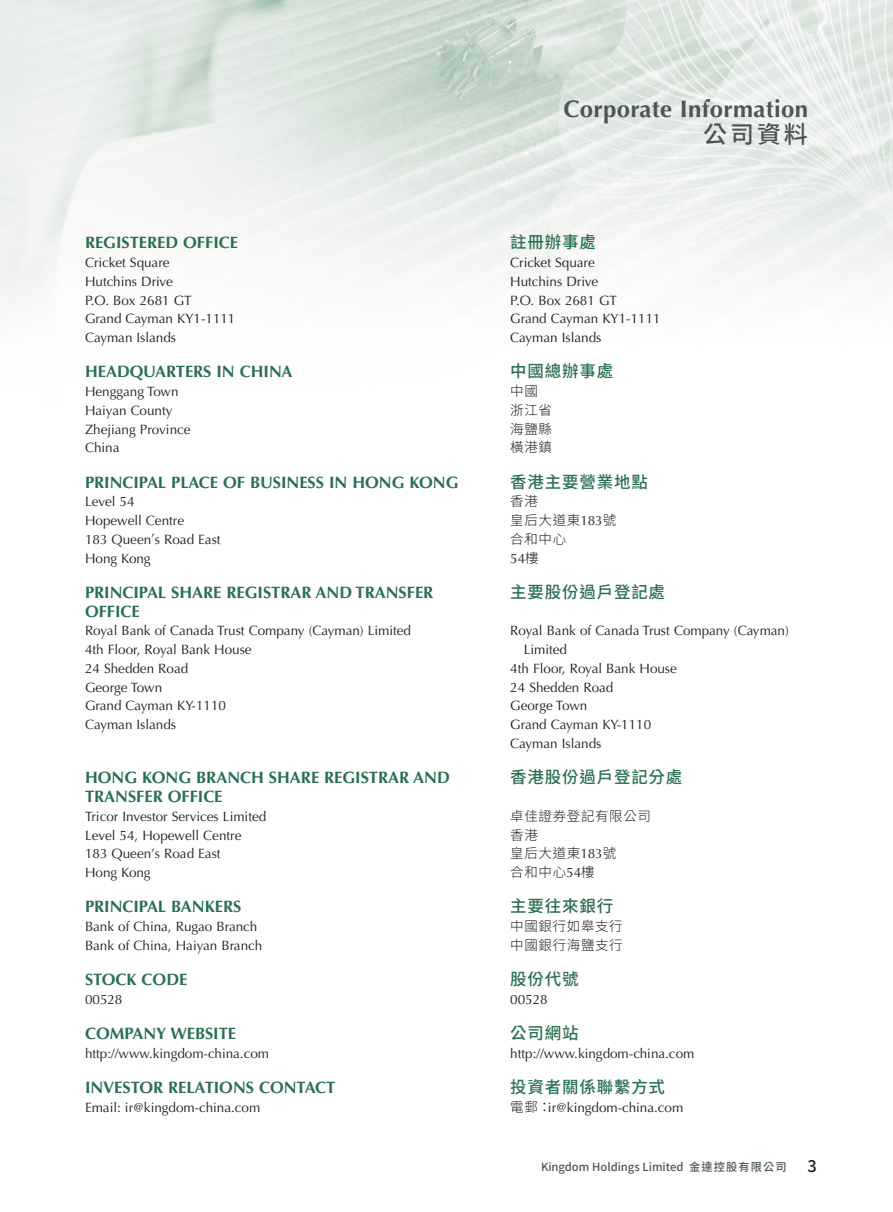
<style>
.page{position:relative;width:893px;height:1212px;background:#fff}
.page>*{position:absolute;margin:0;border:0;box-sizing:border-box;transform-origin:0 0}
.t1{font:700 24px "Optima LT Std";letter-spacing:.015em;color:#4b5655}
.t2{font:500 24px "Source Han Sans TC";color:#4b5655}
.Heading_1{font:700 16.5px/18.8px "Optima LT Std";color:#2a6f50}
.C_Heading_1{font:500 16.5px "Source Han Sans TC";letter-spacing:.05em;color:#2a6f50}
.Body_Text{font:13.5px "Optima LT Std";color:#231f20}
.C_Body_Text{font:13.5px "Optima LT Std";color:#231f20}
.C_Body_Text-2{font:300 13.5px "Source Han Sans TC";letter-spacing:.05em;color:#231f20}
.t3{font:500 11.25px "Source Han Sans TC";color:#4b5655}
.s1{font-family:"Optima LT Std";font-weight:400}
.s2{font-family:"Source Han Sans TC";font-weight:300}
</style>
<div class="page">
<img style="left:0;top:0;width:893px;height:302px">
<p class="Heading_1" style="left:85px;top:234px;width:155px">REGISTERED OFFICE</p>
<p class="Body_Text" style="left:85px;top:255px;width:86px">Cricket Square</p>
<p class="Body_Text" style="left:85px;top:273px;width:89px">Hutchins Drive</p>
<p class="Body_Text" style="left:85px;top:292px;width:108px">P.O. Box 2681 GT</p>
<p class="Body_Text" style="left:85px;top:311px;width:152px">Grand Cayman KY1-1111</p>
<p class="Body_Text" style="left:85px;top:330px;width:93px">Cayman Islands</p>
<p class="Heading_1" style="left:85px;top:363px;width:209px">HEADQUARTERS IN CHINA</p>
<p class="Body_Text" style="left:85px;top:384px;width:95px">Henggang Town</p>
<p class="Body_Text" style="left:85px;top:402px;width:89px">Haiyan County</p>
<p class="Body_Text" style="left:85px;top:421px;width:107px">Zhejiang Province</p>
<p class="Body_Text" style="left:85px;top:440px;width:36px">China</p>
<p class="Heading_1" style="left:85px;top:473px;width:375px">PRINCIPAL PLACE OF BUSINESS IN HONG KONG</p>
<p class="Body_Text" style="left:85px;top:494px;width:51px">Level 54</p>
<p class="Body_Text" style="left:85px;top:513px;width:101px">Hopewell Centre</p>
<p class="Body_Text" style="left:85px;top:531px;width:137px">183 Queen’s Road East</p>
<p class="Body_Text" style="left:85px;top:550px;width:67px">Hong Kong</p>
<p class="Heading_1" style="left:85px;top:583px;width:350px">PRINCIPAL SHARE REGISTRAR AND TRANSFER<br>OFFICE</p>
<p class="Body_Text" style="left:85px;top:623px;width:327px">Royal Bank of Canada Trust Company (Cayman) Limited</p>
<p class="Body_Text" style="left:85px;top:642px;width:168px">4th Floor, Royal Bank House</p>
<p class="Body_Text" style="left:85px;top:660px;width:105px">24 Shedden Road</p>
<p class="Body_Text" style="left:85px;top:679px;width:79px">George Town</p>
<p class="Body_Text" style="left:85px;top:698px;width:142px">Grand Cayman KY-1110</p>
<p class="Body_Text" style="left:85px;top:717px;width:93px">Cayman Islands</p>
<p class="Heading_1" style="left:85px;top:768px;width:366px">HONG KONG BRANCH SHARE REGISTRAR AND<br>TRANSFER OFFICE</p>
<p class="Body_Text" style="left:85px;top:808px;width:183px">Tricor Investor Services Limited</p>
<p class="Body_Text" style="left:85px;top:827px;width:158px">Level 54, Hopewell Centre</p>
<p class="Body_Text" style="left:85px;top:846px;width:137px">183 Queen’s Road East</p>
<p class="Body_Text" style="left:85px;top:864px;width:67px">Hong Kong</p>
<p class="Heading_1" style="left:85px;top:897px;width:158px">PRINCIPAL BANKERS</p>
<p class="Body_Text" style="left:85px;top:918px;width:174px">Bank of China, Rugao Branch</p>
<p class="Body_Text" style="left:85px;top:937px;width:179px">Bank of China, Haiyan Branch</p>
<p class="Heading_1" style="left:85px;top:970px;width:104px">STOCK CODE</p>
<p class="Body_Text" style="left:85px;top:991px;width:39px">00528</p>
<p class="Heading_1" style="left:85px;top:1024px;width:153px">COMPANY WEBSITE</p>
<p class="Body_Text" style="left:85px;top:1045px;width:186px">http://www.kingdom-china.com</p>
<p class="Heading_1" style="left:85px;top:1078px;width:252px">INVESTOR RELATIONS CONTACT</p>
<p class="Body_Text" style="left:85px;top:1099px;width:177px">Email: ir@kingdom-china.com</p>
<h1 class="t1" style="left:563px;top:95px;width:246px">Corporate Information</h1>
<h1 class="t2" style="left:703px;top:121px;width:106px">公司資料</h1>
<p class="C_Heading_1" style="left:510px;top:233px;width:87px">註冊辦事處</p>
<p class="C_Body_Text" style="left:510px;top:255px;width:86px">Cricket Square</p>
<p class="C_Body_Text" style="left:510px;top:273px;width:89px">Hutchins Drive</p>
<p class="C_Body_Text" style="left:510px;top:292px;width:108px">P.O. Box 2681 GT</p>
<p class="C_Body_Text" style="left:510px;top:311px;width:152px">Grand Cayman KY1-1111</p>
<p class="C_Body_Text" style="left:510px;top:330px;width:93px">Cayman Islands</p>
<p class="C_Heading_1" style="left:510px;top:362px;width:104px">中國總辦事處</p>
<p class="C_Body_Text-2" style="left:510px;top:384px;width:29px">中國</p>
<p class="C_Body_Text-2" style="left:510px;top:402px;width:43px">浙江省</p>
<p class="C_Body_Text-2" style="left:510px;top:421px;width:43px">海鹽縣</p>
<p class="C_Body_Text-2" style="left:510px;top:440px;width:43px">橫港鎮</p>
<p class="C_Heading_1" style="left:510px;top:472px;width:139px">香港主要營業地點</p>
<p class="C_Body_Text-2" style="left:510px;top:494px;width:29px">香港</p>
<p class="C_Body_Text-2" style="left:510px;top:513px;width:107px">皇后大道東<span class="s1">183</span>號</p>
<p class="C_Body_Text-2" style="left:510px;top:531px;width:57px">合和中心</p>
<p class="C_Body_Text" style="left:510px;top:550px;width:30px">54<span class="s2">樓</span></p>
<p class="C_Heading_1" style="left:510px;top:583px;width:156px">主要股份過戶登記處</p>
<p class="C_Body_Text" style="left:510px;top:623px;width:280px">Royal Bank of Canada Trust Company (Cayman)</p>
<p class="C_Body_Text" style="left:524px;top:642px;width:45px">Limited</p>
<p class="Body_Text" style="left:510px;top:660px;width:168px">4th Floor, Royal Bank House</p>
<p class="Body_Text" style="left:510px;top:679px;width:105px">24 Shedden Road</p>
<p class="C_Body_Text" style="left:510px;top:698px;width:79px">George Town</p>
<p class="C_Body_Text" style="left:510px;top:717px;width:142px">Grand Cayman KY-1110</p>
<p class="C_Body_Text" style="left:510px;top:735px;width:93px">Cayman Islands</p>
<p class="C_Heading_1" style="left:510px;top:768px;width:174px">香港股份過戶登記分處</p>
<p class="C_Body_Text-2" style="left:510px;top:808px;width:142px">卓佳證券登記有限公司</p>
<p class="C_Body_Text-2" style="left:510px;top:827px;width:29px">香港</p>
<p class="C_Body_Text-2" style="left:510px;top:846px;width:107px">皇后大道東<span class="s1">183</span>號</p>
<p class="C_Body_Text-2" style="left:510px;top:864px;width:86px">合和中心<span class="s1">54</span>樓</p>
<p class="C_Heading_1" style="left:510px;top:897px;width:104px">主要往來銀行</p>
<p class="C_Body_Text-2" style="left:510px;top:918px;width:114px">中國銀行如皋支行</p>
<p class="C_Body_Text-2" style="left:510px;top:937px;width:114px">中國銀行海鹽支行</p>
<p class="C_Heading_1" style="left:510px;top:970px;width:70px">股份代號</p>
<p class="C_Body_Text" style="left:510px;top:991px;width:39px">00528</p>
<p class="C_Heading_1" style="left:510px;top:1024px;width:70px">公司網站</p>
<p class="C_Body_Text" style="left:510px;top:1045px;width:186px">http://www.kingdom-china.com</p>
<p class="C_Heading_1" style="left:510px;top:1078px;width:156px">投資者關係聯繫方式</p>
<p class="C_Body_Text" style="left:510px;top:1099px;width:175px"><span class="s2">電郵：</span>ir@kingdom-china.com</p>
<p class="t3" style="left:541px;top:1160px;width:247px">Kingdom Holdings Limited 金達控股有限公司</p>
</div>
